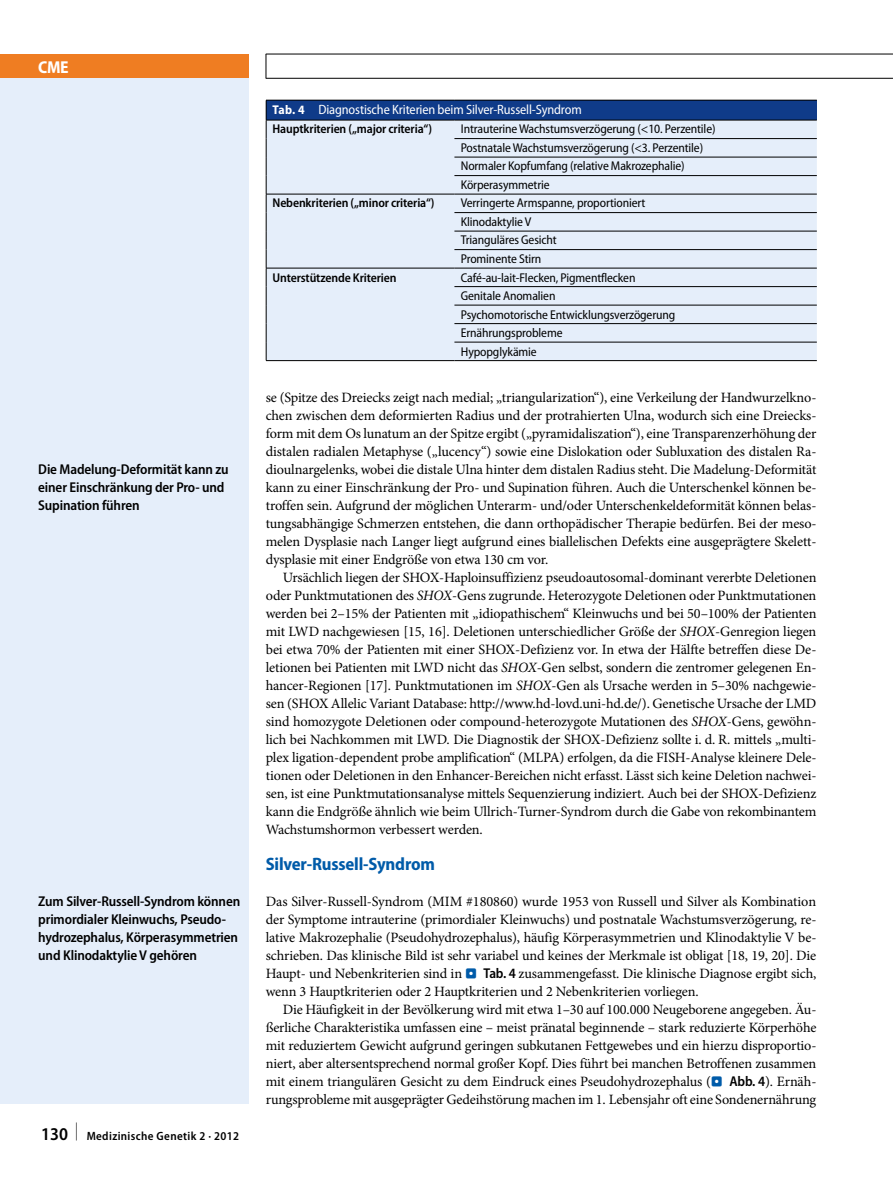
<style>
.page{position:relative;width:893px;height:1187px;background:#fff}
.page>*{position:absolute;margin:0;border:0;box-sizing:border-box;transform-origin:0 0}
._012_u1{font:700 semi-condensed 18px "Myriad Pro";letter-spacing:-.01em;color:#005ba9}
.t1{font:700 semi-condensed 17.25px "Myriad Pro";color:#fff}
._010_fliesstext_mit{font:14.25px/18px "Minion Pro";letter-spacing:-.015em;color:#000;text-align:justify}
._010_fliesstext_ohne{font:14.25px/18px "Minion Pro";letter-spacing:-.01em;color:#000;text-align:justify}
.t2{font:600 semi-condensed 14.25px/18px "Myriad Pro";letter-spacing:-.01em;color:#000}
._200_tabelle_titel{font:semi-condensed 13.5px "Myriad Pro";letter-spacing:-.01em;color:#fff}
._203_tabelle_text{font:semi-condensed 12.75px "Myriad Pro";letter-spacing:-.01em;color:#000}
._203_tabelle_text-2{font:600 semi-condensed 12.75px "Myriad Pro";letter-spacing:-.01em;color:#000}
.t3{font:600 semi-condensed 12px "Myriad Pro";letter-spacing:.03em;color:#000}
.s1{font-size:18px}
.s2{font-weight:700;font-size:12.75px}
.s3{font-style:italic}
.s4{font-family:"S Buttons";font-size:13.5px;color:#005ba9}
.s5{font-family:"Myriad Pro";font-weight:600;font-stretch:semi-condensed}
</style>
<div class="page">
<div style="left:0;top:78px;width:249px;height:1025px;background:#e5eefa"></div>
<div style="left:0;top:54px;width:249px;height:24px;background:#ef7d22"></div>
<svg style="left:266px;top:55px;width:1px;height:23px"></svg>
<hr style="left:266px;top:54px;width:627px;height:1px;background:#000">
<hr style="left:266px;top:78px;width:627px;height:1px;background:#000">
<div style="left:266px;top:100px;width:551px;height:20px;background:#0f3b89"></div>
<div style="left:267px;top:121px;width:550px;height:239px;background:#e5eefa"></div>
<hr style="left:266px;top:100px;width:188px;height:1px;background:#000">
<hr style="left:454px;top:100px;width:363px;height:1px;background:#000">
<hr style="left:266px;top:120px;width:188px;height:1px;background:#000">
<hr style="left:454px;top:120px;width:363px;height:1px;background:#000">
<hr style="left:454px;top:138px;width:363px;height:1px;background:#000">
<hr style="left:454px;top:157px;width:363px;height:1px;background:#000">
<hr style="left:454px;top:175px;width:363px;height:1px;background:#000">
<hr style="left:266px;top:194px;width:188px;height:1px;background:#000">
<hr style="left:454px;top:194px;width:363px;height:1px;background:#000">
<hr style="left:454px;top:212px;width:363px;height:1px;background:#000">
<hr style="left:454px;top:231px;width:363px;height:1px;background:#000">
<hr style="left:454px;top:249px;width:363px;height:1px;background:#000">
<svg style="left:266px;top:100px;width:1px;height:260px"></svg>
<hr style="left:266px;top:268px;width:188px;height:1px;background:#000">
<hr style="left:266px;top:360px;width:188px;height:1px;background:#000">
<hr style="left:454px;top:268px;width:363px;height:1px;background:#000">
<hr style="left:454px;top:286px;width:363px;height:1px;background:#000">
<hr style="left:454px;top:305px;width:363px;height:1px;background:#000">
<hr style="left:454px;top:323px;width:363px;height:1px;background:#000">
<hr style="left:454px;top:342px;width:363px;height:1px;background:#000">
<hr style="left:454px;top:360px;width:363px;height:1px;background:#000">
<p class="t1" style="left:38px;top:57px;width:32px">CME</p>
<p class="t2" style="left:38px;top:460px;width:192px">Die Madelung-Deformität kann zu einer Einschränkung der Pro- und<br>Supination führen</p>
<p class="t2" style="left:38px;top:892px;width:203px">Zum Silver-Russell-Syndrom können primordialer Kleinwuchs, Pseudo&shy;hydrozephalus, Körperasymmetrien und Klinodaktylie V gehören</p>
<p class="t3" style="left:41px;top:1129px;width:200px"><span class="s1">130 </span><sup>|</sup> Medizinische Genetik 2 · 2012</p>
<p class="_200_tabelle_titel" style="left:273px;top:102px;width:311px"><span class="s2">Tab. 4</span> Diagnostische Kriterien beim Silver-Russell-Syndrom</p>
<p class="_203_tabelle_text-2" style="left:273px;top:122px;width:161px">Hauptkriterien („major criteria“)</p>
<p class="_203_tabelle_text" style="left:461px;top:122px;width:256px">IntrauterineWachstumsverzögerung (&lt;10. Perzentile)</p>
<p class="_203_tabelle_text" style="left:461px;top:141px;width:244px">PostnataleWachstumsverzögerung (&lt;3. Perzentile)</p>
<p class="_203_tabelle_text" style="left:461px;top:159px;width:225px">Normaler Kopfumfang (relative Makrozephalie)</p>
<p class="_203_tabelle_text" style="left:461px;top:178px;width:90px">Körperasymmetrie</p>
<p class="_203_tabelle_text-2" style="left:273px;top:196px;width:164px">Nebenkriterien („minor criteria“)</p>
<p class="_203_tabelle_text" style="left:461px;top:196px;width:186px">Verringerte Armspanne, proportioniert</p>
<p class="_203_tabelle_text" style="left:461px;top:215px;width:72px">Klinodaktylie V</p>
<p class="_203_tabelle_text" style="left:461px;top:233px;width:98px">Trianguläres Gesicht</p>
<p class="_203_tabelle_text" style="left:461px;top:252px;width:82px">Prominente Stirn</p>
<p class="_203_tabelle_text-2" style="left:273px;top:270px;width:125px">Unterstützende Kriterien</p>
<p class="_203_tabelle_text" style="left:461px;top:270px;width:176px">Café-au-lait-Flecken, Pigmentflecken</p>
<p class="_203_tabelle_text" style="left:461px;top:289px;width:96px">Genitale Anomalien</p>
<p class="_203_tabelle_text" style="left:461px;top:307px;width:216px">Psychomotorische Entwicklungsverzögerung</p>
<p class="_203_tabelle_text" style="left:461px;top:326px;width:103px">Ernährungsprobleme</p>
<p class="_203_tabelle_text" style="left:461px;top:344px;width:78px">Hypopglykämie</p>
<p class="_010_fliesstext_ohne" style="left:266px;top:388px;width:552px">se (Spitze des Dreiecks zeigt nach medial; „triangularization“), eine Verkeilung der Handwurzelkno&shy;chen zwischen dem deformierten Radius und der protrahierten Ulna, wodurch sich eine Dreiecks&shy;form mit dem Os lunatum an der Spitze ergibt („pyramidaliszation“), eine Transparenzerhöhung der distalen radialen Metaphyse („lucency“) sowie eine Dislokation oder Subluxation des distalen Ra&shy;dioulnargelenks, wobei die distale Ulna hinter dem distalen Radius steht. Die Madelung-Deformität kann zu einer Einschränkung der Pro- und Supination führen. Auch die Unterschenkel können be&shy;troffen sein. Aufgrund der möglichen Unterarm- und/oder Unterschenkeldeformität können belas&shy;tungsabhängige Schmerzen entstehen, die dann orthopädischer Therapie bedürfen. Bei der meso&shy;melen Dysplasie nach Langer liegt aufgrund eines biallelischen Defekts eine ausgeprägtere Skelett&shy;dysplasie mit einer Endgröße von etwa 130 cm vor.</p>
<p class="_010_fliesstext_mit" style="left:266px;top:568px;width:552px;text-indent:17px">Ursächlich liegen der SHOX-Haploinsuffizienz pseudoautosomal-dominant vererbte Deletionen oder Punktmutationen des <span class="s3">SHOX</span>-Gens zugrunde. Heterozygote Deletionen oder Punktmutationen werden bei 2–15% der Patienten mit „idiopathischem“ Kleinwuchs und bei 50–100% der Patienten mit LWD nachgewiesen [15, 16]. Deletionen unterschiedlicher Größe der <span class="s3">SHOX</span>-Genregion liegen bei etwa 70% der Patienten mit einer SHOX-Defizienz vor. In etwa der Hälfte betreffen diese De&shy;letionen bei Patienten mit LWD nicht das <span class="s3">SHOX</span>-Gen selbst, sondern die zentromer gelegenen En&shy;hancer-Regionen [17]. Punktmutationen im <span class="s3">SHOX</span>-Gen als Ursache werden in 5–30% nachgewie&shy;sen (SHOX Allelic Variant Database: http://www.hd-lovd.uni-hd.de/). Genetische Ursache der LMD sind homozygote Deletionen oder compound-heterozygote Mutationen des <span class="s3">SHOX</span>-Gens, gewöhn&shy;lich bei Nachkommen mit LWD. Die Diagnostik der SHOX-Defizienz sollte i. d. R. mittels „multi&shy;plex ligation-dependent probe amplification“ (MLPA) erfolgen, da die FISH-Analyse kleinere Dele&shy;tionen oder Deletionen in den Enhancer-Bereichen nicht erfasst. Lässt sich keine Deletion nachwei&shy;sen, ist eine Punktmutationsanalyse mittels Sequenzierung indiziert. Auch bei der SHOX-Defizienz kann die Endgröße ähnlich wie beim Ullrich-Turner-Syndrom durch die Gabe von rekombinantem Wachstumshormon verbessert werden.</p>
<p class="_012_u1" style="left:266px;top:853px;width:171px">Silver-Russell-Syndrom</p>
<p class="_010_fliesstext_ohne" style="left:266px;top:892px;width:552px">Das Silver-Russell-Syndrom (MIM #180860) wurde 1953 von Russell und Silver als Kombination der Symptome intrauterine (primordialer Kleinwuchs) und postnatale Wachstumsverzögerung, re&shy;lative Makrozephalie (Pseudohydrozephalus), häufig Körperasymmetrien und Klinodaktylie V be&shy;schrieben. Das klinische Bild ist sehr variabel und keines der Merkmale ist obligat [18, 19, 20]. Die Haupt- und Nebenkriterien sind in <span class="s4">.</span> <span class="s5">Tab. 4</span> zusammengefasst. Die klinische Diagnose ergibt sich, wenn 3 Hauptkriterien oder 2 Hauptkriterien und 2 Nebenkriterien vorliegen.</p>
<p class="_010_fliesstext_mit" style="left:266px;top:1000px;width:552px;text-indent:17px">Die Häufigkeit in der Bevölkerung wird mit etwa 1–30 auf 100.000 Neugeborene angegeben. Äu&shy;ßerliche Charakteristika umfassen eine – meist pränatal beginnende – stark reduzierte Körperhöhe mit reduziertem Gewicht aufgrund geringen subkutanen Fettgewebes und ein hierzu disproportio&shy;niert, aber altersentsprechend normal großer Kopf. Dies führt bei manchen Betroffenen zusammen mit einem triangulären Gesicht zu dem Eindruck eines Pseudohydrozephalus (<span class="s4">.</span> <span class="s5">Abb. 4</span>). Ernäh&shy;rungsprobleme mit ausgeprägter Gedeihstörung machen im 1. Lebensjahr oft eine Sondenernährung</p>
</div>
